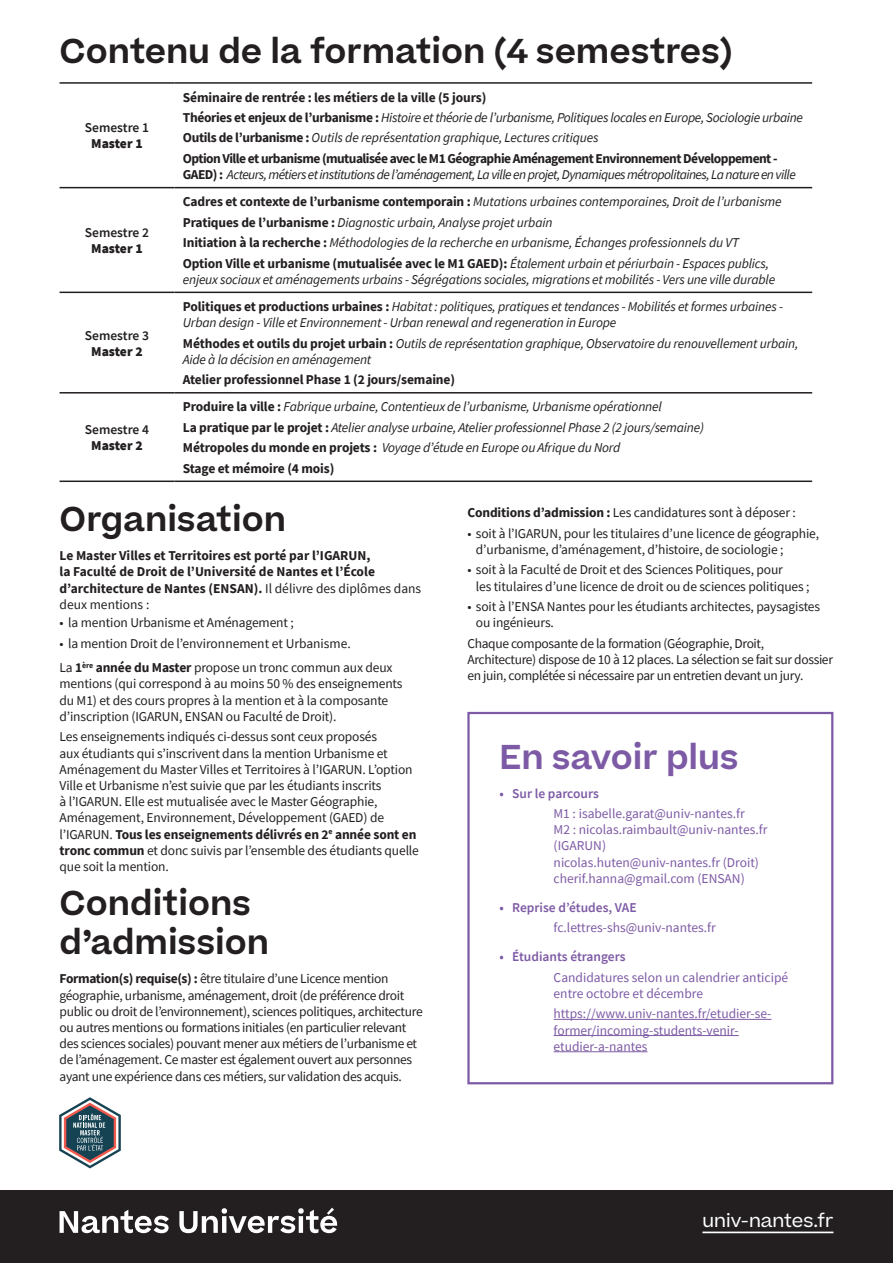
<style>
.page{position:relative;width:893px;height:1263px;background:#fff}
.page>*{position:absolute;margin:0;border:0;box-sizing:border-box;transform-origin:0 0}
.t1{font:600 33px/39.6px "Beatrice";color:#231f20}
.t2{font:600 33px "Beatrice";color:#7d5aa5}
.t3{font:18px "Beatrice";color:#fff}
.t4{font:13.5px/16.2px "Source Sans Pro";letter-spacing:-.01em;color:#231f20}
.t5{font:italic 13.5px/20.4px "Source Sans Pro";letter-spacing:-.015em;color:#231f20}
.t6{font:13.5px/16.2px "Source Sans Pro";color:#7d5aa5}
.t7{font:700 13.5px/20.4px "Source Sans Pro";letter-spacing:-.04em;color:#231f20}
.t8{font:700 13.5px/16.2px "Source Sans Pro";letter-spacing:-.01em;color:#231f20}
.t9{font:italic 13.5px "Source Sans Pro";letter-spacing:-.04em;color:#231f20}
.t10{font:600 13.5px "Source Sans Pro";color:#7d5aa5}
.t11{font:600 13.5px "Source Sans Pro";color:#231f20}
.t12{font:900 13.5px "Source Sans Pro";color:#231f20}
.s1{font-weight:400;font-style:italic}
.s2{font-weight:700;font-style:normal}
.s3{font-weight:700}
.s4{font-weight:400}
</style>
<div class="page">
<hr style="left:554px;top:1019px;width:217px;height:1px;background:#7d5aa5">
<hr style="left:554px;top:1035px;width:185px;height:1px;background:#7d5aa5">
<hr style="left:554px;top:1051px;width:93px;height:1px;background:#7d5aa5">
<div style="left:467px;top:712px;width:366px;height:372px;border:2px solid #7d5aa5"></div>
<hr style="left:60px;top:82px;width:114px;height:2px;background:#231f20">
<hr style="left:174px;top:82px;width:638px;height:2px;background:#231f20">
<hr style="left:60px;top:187px;width:114px;height:1px;background:#231f20">
<hr style="left:174px;top:187px;width:638px;height:1px;background:#231f20">
<hr style="left:60px;top:292px;width:114px;height:1px;background:#231f20">
<hr style="left:174px;top:292px;width:638px;height:1px;background:#231f20">
<hr style="left:60px;top:392px;width:114px;height:1px;background:#231f20">
<hr style="left:174px;top:392px;width:638px;height:1px;background:#231f20">
<hr style="left:60px;top:480px;width:114px;height:2px;background:#231f20">
<hr style="left:174px;top:480px;width:638px;height:2px;background:#231f20">
<div style="left:0;top:1191px;width:893px;height:72px;background:#231f20"></div>
<svg style="left:60px;top:1208px;width:277px;height:25px"></svg>
<hr style="left:702px;top:1231px;width:131px;height:2px;background:#fff">
<svg style="left:59px;top:1097px;width:62px;height:71px"></svg>
<h1 class="t1" style="left:60px;top:32px;width:674px">Contenu de la formation (4 semestres)</h1>
<p class="t11" style="left:85px;top:119px;width:66px">Semestre 1</p>
<p class="t12" style="left:91px;top:135px;width:53px">Master 1</p>
<p class="t11" style="left:85px;top:224px;width:66px">Semestre 2</p>
<p class="t12" style="left:91px;top:239px;width:53px">Master 1</p>
<p class="t11" style="left:85px;top:326px;width:66px">Semestre 3</p>
<p class="t12" style="left:91px;top:342px;width:53px">Master 2</p>
<p class="t7" style="left:183px;top:87px;width:622px">Séminaire de rentrée : les métiers de la ville (5 jours)<br>Théories et enjeux de l’urbanisme : <span class="s1">Histoire et théorie de l’urbanisme, Politiques locales en Europe, Sociologie urbaine </span>Outils de l’urbanisme : <span class="s1">Outils de représentation graphique, Lectures critiques<br></span>Option Ville et urbanisme (mutualisée avec le M1 Géographie Aménagement Environnement Développement -</p>
<p class="t9" style="left:183px;top:166px;width:614px"><span class="s2">GAED) :</span> Acteurs, métiers et institutions de l’aménagement, La ville en projet, Dynamiques métropolitaines, La nature en ville</p>
<p class="t5" style="left:183px;top:191px;width:600px"><span class="s2">Cadres et contexte de l’urbanisme contemporain :</span> Mutations urbaines contemporaines, Droit de l’urbanisme <span class="s2">Pratiques de l’urbanisme :</span> Diagnostic urbain, Analyse projet urbain<br><span class="s2">Initiation à la recherche :</span> Méthodologies de la recherche en urbanisme, Échanges professionnels du VT <span class="s2">Option Ville et urbanisme (mutualisée avec le M1 GAED):</span> Étalement urbain et périurbain - Espaces publics,</p>
<p class="t5" style="left:183px;top:269px;width:594px">enjeux sociaux et aménagements urbains - Ségrégations sociales, migrations et mobilités - Vers une ville durable</p>
<p class="t5" style="left:183px;top:298px;width:602px;line-height:16.2px"><span class="s2">Politiques et productions urbaines :</span> Habitat : politiques, pratiques et tendances - Mobilités et formes urbaines -<br>Urban design - Ville et Environnement - Urban renewal and regeneration in Europe</p>
<p class="t5" style="left:183px;top:335px;width:617px;line-height:16.2px"><span class="s2">Méthodes et outils du projet urbain :</span> Outils de représentation graphique, Observatoire du renouvellement urbain,<br>Aide à la décision en aménagement</p>
<p class="t8" style="left:183px;top:371px;width:274px">Atelier professionnel Phase 1 (2 jours/semaine)</p>
<p class="t5" style="left:183px;top:397px;width:523px"><span class="s2">Produire la ville :</span> Fabrique urbaine, Contentieux de l’urbanisme, Urbanisme opérationnel<br><span class="s2">La pratique par le projet :</span> Atelier analyse urbaine, Atelier professionnel Phase 2 (2 jours/semaine)<br><span class="s2">Métropoles du monde en projets :</span> Voyage d’étude en Europe ou Afrique du Nord<br><span class="s2">Stage et mémoire (4 mois)</span></p>
<p class="t4" style="left:467px;top:505px;width:330px"><span class="s3">Conditions d’admission :</span> Les candidatures sont à déposer :</p>
<p class="t4" style="left:476px;top:525px;width:345px;text-indent:-9px">• soit à l’IGARUN, pour les titulaires d’une licence de géographie, d’urbanisme, d’aménagement, d’histoire, de sociologie ;</p>
<p class="t4" style="left:476px;top:562px;width:335px;text-indent:-9px">• soit à la Faculté de Droit et des Sciences Politiques, pour<br>les titulaires d’une licence de droit ou de sciences politiques ;</p>
<p class="t4" style="left:476px;top:598px;width:346px;text-indent:-9px">• soit à l’ENSA Nantes pour les étudiants architectes, paysagistes ou ingénieurs.</p>
<p class="t4" style="left:467px;top:635px;width:367px">Chaque composante de la formation (Géographie, Droit,<br>Architecture) dispose de 10 à 12 places. La sélection se fait sur dossier en juin, complétée si nécessaire par un entretien devant un jury.</p>
<p class="t11" style="left:85px;top:421px;width:66px">Semestre 4</p>
<p class="t12" style="left:91px;top:436px;width:53px">Master 2</p>
<h1 class="t1" style="left:60px;top:499px;width:228px">Organisation</h1>
<p class="t8" style="left:60px;top:547px;width:363px">Le Master Villes et Territoires est porté par l’IGARUN,<br>la Faculté de Droit de l’Université de Nantes et l’École d’architecture de Nantes (ENSAN). <span class="s4">Il délivre des diplômes dans deux mentions :</span></p>
<p class="t4" style="left:60px;top:614px;width:236px">• la mention Urbanisme et Aménagement ;</p>
<p class="t4" style="left:60px;top:631px;width:335px;line-height:24.8px">• la mention Droit de l’environnement et Urbanisme.<br>La <span class="s3">1</span><sup>ère</sup> <span class="s3">année du Master</span> propose un tronc commun aux deux</p>
<p class="t4" style="left:60px;top:676px;width:345px">mentions (qui correspond à au moins 50 % des enseignements du M1) et des cours propres à la mention et à la composante d’inscription (IGARUN, ENSAN ou Faculté de Droit).</p>
<p class="t4" style="left:60px;top:729px;width:361px">Les enseignements indiqués ci-dessus sont ceux proposés<br>aux étudiants qui s’inscrivent dans la mention Urbanisme et Aménagement du Master Villes et Territoires à l’IGARUN. L’option Ville et Urbanisme n’est suivie que par les étudiants inscrits<br>à l’IGARUN. Elle est mutualisée avec le Master Géographie, Aménagement, Environnement, Développement (GAED) de l’IGARUN. <span class="s3">Tous les enseignements délivrés en 2</span><sup>e</sup> <span class="s3">année sont en tronc commun</span> et donc suivis par l’ensemble des étudiants quelle que soit la mention.</p>
<h1 class="t1" style="left:60px;top:883px;width:211px">Conditions d’admission</h1>
<p class="t4" style="left:60px;top:971px;width:365px"><span class="s3">Formation(s) requise(s) :</span> être titulaire d’une Licence mention géographie, urbanisme, aménagement, droit (de préférence droit public ou droit de l’environnement), sciences politiques, architecture ou autres mentions ou formations initiales (en particulier relevant des sciences sociales) pouvant mener aux métiers de l’urbanisme et de l’aménagement. Ce master est également ouvert aux personnes ayant une expérience dans ces métiers, sur validation des acquis.</p>
<h1 class="t2" style="left:499px;top:734px;width:241px">En savoir plus</h1>
<p class="t10" style="left:499px;top:784px;width:101px">• Sur le parcours</p>
<p class="t6" style="left:553px;top:805px;width:215px">M1 : isabelle.garat@univ-nantes.fr<br>M2 : nicolas.raimbault@univ-nantes.fr (IGARUN) nicolas.huten@univ-nantes.fr (Droit) cherif.hanna@gmail.com (ENSAN)</p>
<p class="t10" style="left:499px;top:898px;width:139px">• Reprise d’études, VAE</p>
<p class="t6" style="left:554px;top:919px;width:164px">fc.lettres-shs@univ-nantes.fr</p>
<p class="t10" style="left:499px;top:948px;width:128px">• Étudiants étrangers</p>
<p class="t6" style="left:554px;top:969px;width:236px">Candidatures selon un calendrier anticipé entre octobre et décembre</p>
<p class="t6" style="left:554px;top:1006px;width:219px">https://www.univ-nantes.fr/etudier-se&shy;former/incoming-students-venir&shy;etudier-a-nantes</p>
<h2 class="t3" style="left:702px;top:1208px;width:132px">univ-nantes.fr</h2>
</div>
